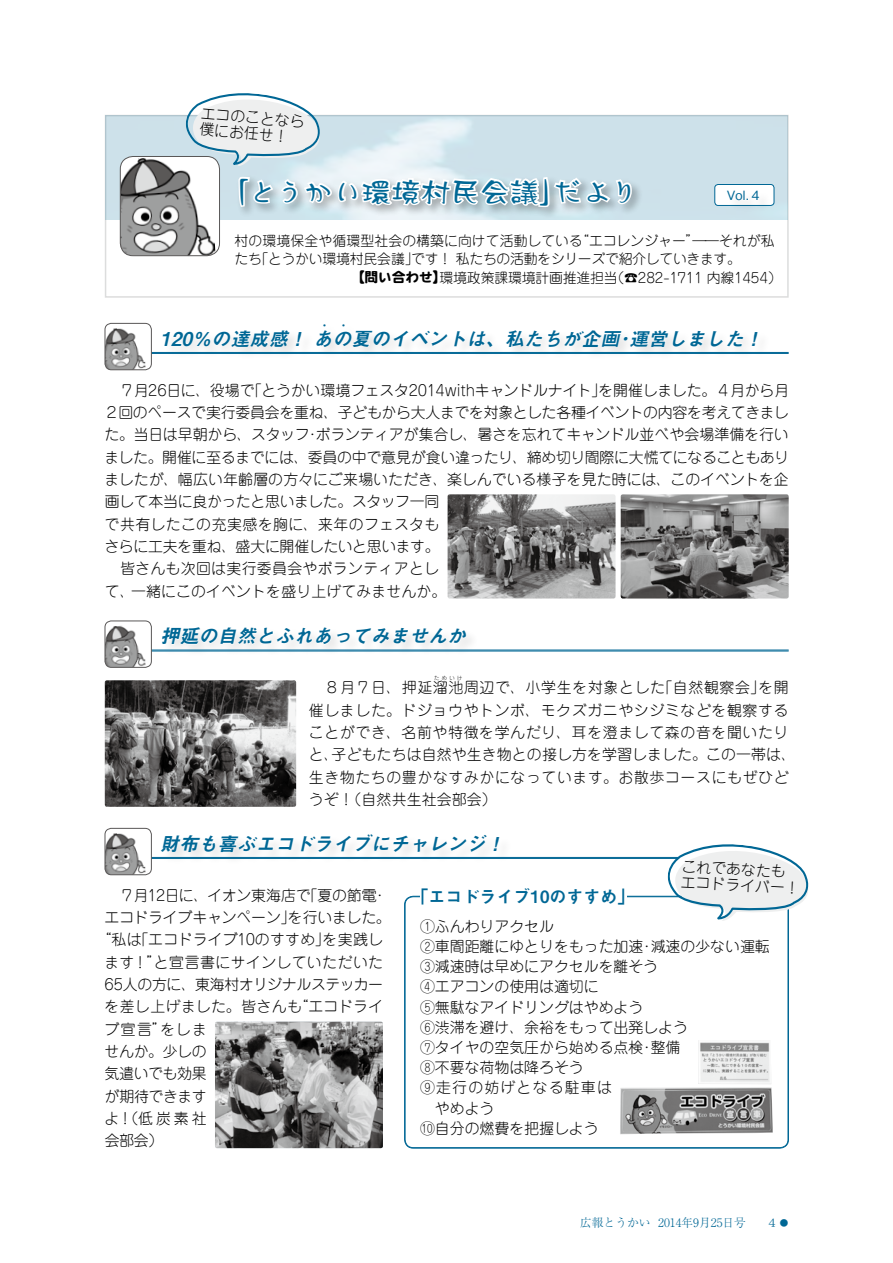
<style>
.page{position:relative;width:893px;height:1263px;background:#fff}
.page>*{position:absolute;margin:0;border:0;box-sizing:border-box;transform-origin:0 0}
.t1{font:27.6px "DF Ru Lei A Std W5";letter-spacing:-.04em;color:#006795;scale:1.1 1}
.t2{font:italic 19.2px "Midashi Go Pro MB31";color:#006795}
.t3{font:16.95px "Midashi Go Pro MB31";color:#006795}
.t4{font:300 14.85px/22.4px "Jun 101 Pro";color:#000}
.t5{font:300 14.85px/22.4px "Jun 101 Pro";letter-spacing:.04em;color:#000}
.t6{font:300 14.85px "Jun 101 Pro";letter-spacing:-.02em;color:#000}
.t7{font:300 14.85px "Jun 101 Pro";letter-spacing:.045em;color:#000}
.t8{font:300 14.85px "Jun 101 Pro";letter-spacing:.025em;color:#000}
.t9{font:300 14.85px "Jun 101 Pro";letter-spacing:.03em;color:#000}
.t10{font:300 14.85px "Jun 101 Pro";letter-spacing:.08em;color:#000}
.t11{font:300 14.85px "Jun 101 Pro";letter-spacing:-.025em;color:#000}
.t12{font:300 13.8px "Jun 101 Pro";letter-spacing:-.01em;color:#000}
.t13{font:300 13.8px "Jun 101 Pro";letter-spacing:.01em;color:#000}
.t14{font:500 12.75px "Gothic BBB Pro";color:#006795}
.t15{font:12.75px "DFHS Mincho Std W3";color:#006795}
.t16{font:300 11.7px "Ryumin Pro";color:#006795}
.t17{font:9.6px "Midashi Go Pro MB31";color:#006795}
.t18{font:300 5.25px "Jun 101 Pro";color:#000}
.s1{font-family:"DF Maru Gothic Std W9";font-weight:400}
.s2{font-size:8.55px}
</style>
<div class="page">
<div style="left:105px;top:115px;width:684px;height:183px;background:#fff;border:2px solid #dcdddd"></div>
<div style="left:106px;top:116px;width:682px;height:104px;background:#cde1ea"></div>
<img style="left:120px;top:156px;width:62px;height:100px">
<div style="left:120px;top:156px;width:100px;height:100px;border:1px solid #595757;border-radius:13px"></div>
<div style="left:162px;top:322px;width:609px;height:38px;background:#000;opacity:.1"></div>
<svg style="left:162px;top:329px;width:141px;height:23px"></svg>
<svg style="left:315px;top:324px;width:133px;height:23px"></svg>
<svg style="left:454px;top:330px;width:39px;height:18px"></svg>
<svg style="left:505px;top:327px;width:239px;height:20px"></svg>
<svg style="left:751px;top:331px;width:8px;height:15px"></svg>
<hr style="left:142px;top:352px;width:647px;height:1px;background:#006795">
<hr style="left:142px;top:353px;width:647px;height:1px;background:#006795">
<div style="left:105px;top:323px;width:46px;height:47px;background:#fff;border-radius:6px"></div>
<img style="left:105px;top:328px;width:41px;height:42px">
<div style="left:105px;top:323px;width:47px;height:47px;border:1px solid #595757;border-radius:6px"></div>
<div style="left:161px;top:626px;width:318px;height:31px;background:#000;opacity:.1"></div>
<svg style="left:161px;top:626px;width:189px;height:23px"></svg>
<svg style="left:356px;top:626px;width:111px;height:19px"></svg>
<hr style="left:142px;top:650px;width:647px;height:1px;background:#006795">
<hr style="left:142px;top:651px;width:647px;height:1px;background:#006795">
<div style="left:105px;top:621px;width:46px;height:46px;background:#fff;border-radius:6px"></div>
<img style="left:105px;top:625px;width:41px;height:42px">
<div style="left:105px;top:621px;width:47px;height:46px;border:1px solid #595757;border-radius:6px"></div>
<div style="left:159px;top:832px;width:353px;height:32px;background:#000;opacity:.1"></div>
<svg style="left:160px;top:834px;width:134px;height:18px"></svg>
<svg style="left:300px;top:833px;width:200px;height:19px"></svg>
<hr style="left:142px;top:857px;width:537px;height:1px;background:#006795">
<hr style="left:142px;top:858px;width:537px;height:1px;background:#006795">
<div style="left:105px;top:828px;width:46px;height:47px;background:#fff;border-radius:6px"></div>
<img style="left:105px;top:833px;width:41px;height:42px">
<div style="left:105px;top:828px;width:47px;height:47px;border:1px solid #595757;border-radius:6px"></div>
<img style="left:448px;top:494px;width:168px;height:104px">
<img style="left:621px;top:494px;width:168px;height:104px">
<img style="left:105px;top:680px;width:191px;height:127px">
<img style="left:215px;top:1022px;width:168px;height:126px">
<svg style="left:664px;top:844px;width:145px;height:85px"></svg>
<img style="left:620px;top:1040px;width:153px;height:94px">
<svg style="left:182px;top:93px;width:593px;height:204px"></svg>
<p class="t4" style="left:202px;top:103px;width:106px;line-height:15.9px;rotate:5deg">エコのことなら僕にお任せ！</p>
<h1 class="t1" style="left:218px;top:177px;width:385px">「とうかい環境村民会議」だより</h1>
<p class="t14" style="left:727px;top:185px;width:37px">Vol.４</p>
<p class="t13" style="left:235px;top:230px;width:542px">村の環境保全や循環型社会の構築に向けて活動している“エコレンジャー”――それが私</p>
<p class="t12" style="left:235px;top:248px;width:508px">たち「とうかい環境村民会議」です！ 私たちの活動をシリーズで紹介していきます。</p>
<p class="t12" style="left:351px;top:266px;width:432px"><span class="s1">【問い合わせ】</span>環境政策課環境計画推進担当（☎282-1711 内線1454）</p>
<p class="t17" style="left:320px;top:317px;width:30px">・ ・</p>
<p class="t2" style="left:332px;top:323px;width:438px">の夏のイベントは、私たちが企画･運営しました！</p>
<p class="t2" style="left:160px;top:323px;width:179px">120％の達成感！あ</p>
<p class="t4" style="left:104px;top:377px;width:686px">　７月26日に、役場で「とうかい環境フェスタ2014withキャンドルナイト」を開催しました。４月から月２回のペースで実行委員会を重ね、子どもから大人までを対象とした各種イベントの内容を考えてきました。当日は早朝から、スタッフ･ボランティアが集合し、暑さを忘れてキャンドル並べや会場準備を行いました。開催に至るまでには、委員の中で意見が食い違ったり、締め切り間際に大慌てになることもありましたが、幅広い年齢層の方々にご来場いただき、楽しんでいる様子を見た時には、このイベントを企画して本当に良かったと思いました。スタッフ一同<br>で共有したこの充実感を胸に、来年のフェスタも<br>さらに工夫を重ね、盛大に開催したいと思います。<br>　皆さんも次回は実行委員会やボランティアとし<br>て、一緒にこのイベントを盛り上げてみませんか。</p>
<p class="t2" style="left:160px;top:620px;width:313px">押延の自然とふれあってみませんか</p>
<p class="t18" style="left:434px;top:673px;width:30px">ためいけ</p>
<p class="t5" style="left:309px;top:697px;width:489px">催しました。ドジョウやトンボ、モクズガニやシジミなどを観察することができ、名前や特徴を学んだり、耳を澄まして森の音を聞いたりと、子どもたちは自然や生き物との接し方を学習しました。この一帯は、生き物たちの豊かなすみかになっています。お散歩コースにもぜひどうぞ！（自然共生社会部会）</p>
<p class="t7" style="left:309px;top:676px;width:481px">　８月７日、押延溜池周辺で、小学生を対象とした「自然観察会」を開</p>
<p class="t2" style="left:160px;top:828px;width:351px">財布も喜ぶエコドライブにチャレンジ！</p>
<p class="t6" style="left:105px;top:883px;width:280px">　７月12日に、イオン東海店で「夏の節電･</p>
<p class="t4" style="left:105px;top:904px;width:288px">エコドライブキャンペーン」を行いました。</p>
<p class="t4" style="left:97px;top:927px;width:288px">“私は「エコドライブ10のすすめ」を実践し</p>
<p class="t8" style="left:104px;top:950px;width:280px">ます！”と宣言書にサインしていただいた</p>
<p class="t6" style="left:105px;top:973px;width:280px">65人の方に、東海村オリジナルステッカー</p>
<p class="t9" style="left:105px;top:995px;width:280px">を差し上げました。皆さんも“エコドライ</p>
<p class="t4" style="left:105px;top:1016px;width:104px">ブ宣言”をしま</p>
<p class="t4" style="left:105px;top:1038px;width:104px">せんか。少しの</p>
<p class="t11" style="left:105px;top:1062px;width:104px">気遣いでも効果</p>
<p class="t6" style="left:105px;top:1084px;width:104px">が期待できます</p>
<p class="t4" style="left:105px;top:1105px;width:104px">よ！（低炭素社</p>
<p class="t4" style="left:105px;top:1128px;width:60px">会部会）</p>
<p class="t3" style="left:412px;top:883px;width:225px">「エコドライブ10のすすめ」</p>
<p class="t4" style="left:682px;top:856px;width:121px;line-height:15.9px;rotate:3deg">これであなたもエコドライバー！</p>
<p class="t4" style="left:420px;top:913px;width:135px">①ふんわりアクセル</p>
<p class="t4" style="left:420px;top:933px;width:351px">②車間距離にゆとりをもった加速･減速の少ない運転</p>
<p class="t4" style="left:420px;top:953px;width:240px">③減速時は早めにアクセルを離そう</p>
<p class="t4" style="left:420px;top:974px;width:180px">④エアコンの使用は適切に</p>
<p class="t4" style="left:420px;top:994px;width:225px">⑤無駄なアイドリングはやめよう</p>
<p class="t4" style="left:420px;top:1014px;width:269px">⑥渋滞を避け、余裕をもって出発しよう</p>
<p class="t4" style="left:420px;top:1034px;width:262px">⑦タイヤの空気圧から始める点検･整備</p>
<p class="t4" style="left:420px;top:1054px;width:165px">⑧不要な荷物は降ろそう</p>
<p class="t10" style="left:420px;top:1076px;width:193px">⑨走行の妨げとなる駐車は</p>
<p class="t4" style="left:435px;top:1095px;width:61px">やめよう</p>
<p class="t4" style="left:420px;top:1115px;width:180px">⑩自分の燃費を把握しよう</p>
<p class="t16" style="left:580px;top:1213px;width:167px">広報とうかい 2014年9月25日号</p>
<p class="t15" style="left:769px;top:1216px;width:21px">4 <span class="s2">●</span></p>
</div>
